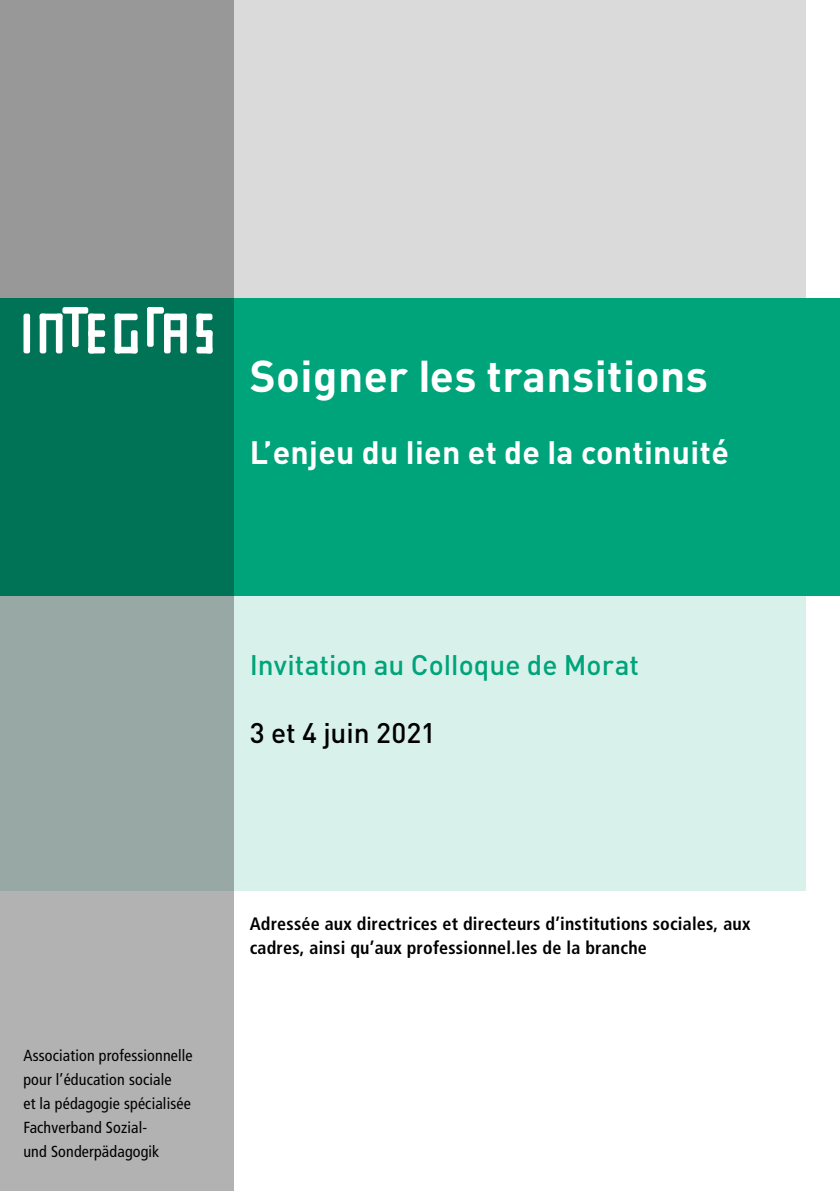
<style>
.page{position:relative;width:840px;height:1191px;background:#fff}
.page>*{position:absolute;margin:0;border:0;box-sizing:border-box;transform-origin:0 0}
.t1{font:700 44px "DIN";letter-spacing:.01em;color:#fff}
.t2{font:700 32px "DIN";letter-spacing:.01em;color:#fff}
.t3{font:500 28px "DIN";color:#00a47a}
.t4{font:500 28px "DIN";color:#000}
.t5{font:700 condensed 18px/24px "Frutiger";letter-spacing:.01em;color:#000}
.t6{font:condensed 16px/24px "Frutiger";letter-spacing:.01em;color:#000}
</style>
<div class="page">
<div style="left:0;top:593px;width:805px;height:297px;background:#d9f1eb"></div>
<div style="left:0;top:298px;width:839px;height:297px;background:#00a47a"></div>
<div style="left:0;top:0;width:805px;height:298px;background:#dadada"></div>
<svg style="left:0;top:0;width:234px;height:1191px"></svg>
<div style="left:23px;top:314px;width:7px;height:39px;background:#fff;border-radius:2px"></div>
<div style="left:40px;top:314px;width:6px;height:39px;background:#fff;border-radius:2px"></div>
<div style="left:56px;top:314px;width:6px;height:39px;background:#fff;border-radius:2px"></div>
<div style="left:72px;top:307px;width:7px;height:40px;background:#fff;border-radius:2px"></div>
<div style="left:88px;top:314px;width:7px;height:39px;background:#fff;border-radius:2px"></div>
<div style="left:115px;top:314px;width:6px;height:39px;background:#fff;border-radius:2px"></div>
<div style="left:40px;top:314px;width:22px;height:6px;background:#fff;border-radius:2px"></div>
<div style="left:62px;top:307px;width:26px;height:7px;background:#fff;border-radius:2px"></div>
<div style="left:88px;top:314px;width:17px;height:6px;background:#fff;border-radius:2px"></div>
<div style="left:88px;top:347px;width:17px;height:6px;background:#fff;border-radius:2px"></div>
<div style="left:88px;top:330px;width:17px;height:7px;background:#fff;border-radius:2px"></div>
<div style="left:131px;top:330px;width:6px;height:23px;background:#fff;border-radius:2px"></div>
<div style="left:147px;top:307px;width:7px;height:40px;background:#fff;border-radius:2px"></div>
<div style="left:164px;top:314px;width:6px;height:39px;background:#fff;border-radius:2px"></div>
<div style="left:180px;top:314px;width:7px;height:39px;background:#fff;border-radius:2px"></div>
<div style="left:164px;top:314px;width:23px;height:6px;background:#fff;border-radius:2px"></div>
<div style="left:147px;top:307px;width:17px;height:7px;background:#fff;border-radius:2px"></div>
<div style="left:196px;top:314px;width:16px;height:6px;background:#fff;border-radius:2px"></div>
<div style="left:196px;top:330px;width:16px;height:7px;background:#fff;border-radius:2px"></div>
<div style="left:196px;top:347px;width:16px;height:6px;background:#fff;border-radius:2px"></div>
<div style="left:196px;top:314px;width:7px;height:23px;background:#fff;border-radius:2px"></div>
<div style="left:206px;top:330px;width:6px;height:23px;background:#fff;border-radius:2px"></div>
<div style="left:167px;top:330px;width:17px;height:7px;background:#fff;border-radius:2px"></div>
<div style="left:115px;top:314px;width:22px;height:6px;background:#fff;border-radius:2px"></div>
<div style="left:115px;top:347px;width:22px;height:6px;background:#fff;border-radius:2px"></div>
<h1 class="t1" style="left:249px;top:347px;width:459px">Soigner les transitions</h1>
<h2 class="t2" style="left:249px;top:431px;width:480px">L’enjeu du lien et de la continuité</h2>
<h3 class="t3" style="left:249px;top:647px;width:391px">Invitation au Colloque de Morat</h3>
<h3 class="t4" style="left:249px;top:714px;width:187px">3 et 4 juin 2021</h3>
<p class="t6" style="left:23px;top:1043px;width:171px">Association professionnelle pour l’éducation sociale<br>et la pédagogie spécialisée<br>Fachverband Sozial-<br>und Sonderpädagogik</p>
<p class="t5" style="left:249px;top:912px;width:502px">Adressée aux directrices et directeurs d’institutions sociales, aux cadres, ainsi qu’aux professionnel.les de la branche</p>
</div>
